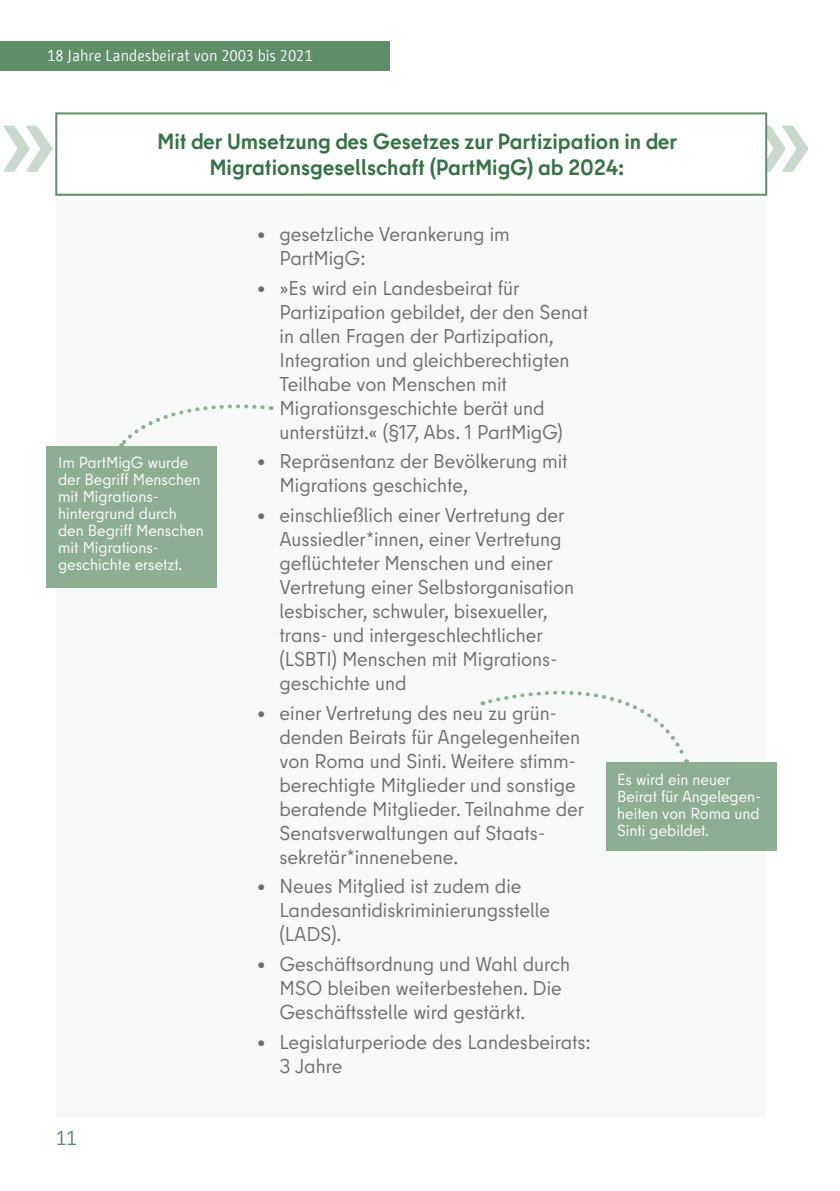
<style>
.page{position:relative;width:840px;height:1191px;background:#fff}
.page>*{position:absolute;margin:0;border:0;box-sizing:border-box;transform-origin:0 0}
.t1{font:144px "Berlin Type";color:#588961}
.t2{font:700 22px/26px "Berlin Type";color:#357246;text-align:center}
.t3{font:20px/24px "Berlin Type";color:#6c6d70}
.t4{font:20px "BMF Change";color:#588961}
.Definition{font:16px/17px "Berlin Type";color:#fff}
.t5{font:15.6px "BMF Change";color:#fff}
</style>
<div class="page">
<div style="left:0;top:41px;width:389px;height:30px;background:#608e69"></div>
<div style="left:57px;top:195px;width:708px;height:922px;background:#f6f9f7"></div>
<svg style="left:482px;top:690px;width:207px;height:72px"></svg>
<div style="left:605px;top:762px;width:170px;height:88px;background:#8dae93"></div>
<div style="left:47px;top:446px;width:170px;height:141px;background:#8dae93"></div>
<svg style="left:119px;top:404px;width:152px;height:42px"></svg>
<div style="left:55px;top:112px;width:711px;height:84px;border:2px solid #608e69"></div>
<p class="t5" style="left:47px;top:44px;width:266px">18 Jahre Landesbeirat von 2003 bis 2021</p>
<h1 class="t1" style="left:-6px;top:46px;width:822px">»»»»»»»»»»»»»</h1>
<p class="t2" style="left:157px;top:128px;width:521px">Mit der Umsetzung des Gesetzes zur Partizipation in der<br>Migrationsgesellschaft (PartMigG) ab 2024:</p>
<p class="Definition" style="left:58px;top:454px;width:144px">Im PartMigG wurde der Begriff Menschen mit Migrations-</p>
<p class="Definition" style="left:58px;top:505px;width:147px">hintergrund durch den Begriff Menschen mit Migrations-</p>
<p class="Definition" style="left:58px;top:556px;width:126px">geschichte ersetzt.</p>
<p class="t4" style="left:56px;top:1124px;width:22px">11</p>
<p class="t3" style="left:279px;top:222px;width:231px;text-indent:-23px">• gesetzliche Verankerung im<br>PartMigG:</p>
<p class="t3" style="left:279px;top:276px;width:310px;text-indent:-23px">• »Es wird ein Landesbeirat für Partizipation gebildet, der den Senat in allen Fragen der Partizipation, Integration und gleichberechtigten Teilhabe von Menschen mit Migrationsgeschichte berät und unterstützt.« (§17, Abs. 1 PartMigG)</p>
<p class="t3" style="left:279px;top:449px;width:289px;text-indent:-23px">• Repräsentanz der Bevölkerung mit<br>Migrations geschichte,</p>
<p class="t3" style="left:279px;top:503px;width:296px;text-indent:-23px">• einschließlich einer Vertretung der Aussiedler*innen, einer Vertretung geflüchteter Menschen und einer Vertretung einer Selbstorganisation lesbischer, schwuler, bisexueller, trans- und intergeschlechtlicher (LSBTI) Menschen mit Migrations&shy;geschichte und</p>
<p class="t3" style="left:279px;top:701px;width:306px;text-indent:-23px">• einer Vertretung des neu zu grün&shy;denden Beirats für Angelegenheiten von Roma und Sinti. Weitere stimm&shy;berechtigte Mitglieder und sonstige beratende Mitglieder. Teilnahme der Senatsverwaltungen auf Staats&shy;sekretär*innenebene.</p>
<p class="t3" style="left:279px;top:874px;width:272px;text-indent:-23px">• Neues Mitglied ist zudem die<br>Landesantidiskriminierungsstelle (LADS).</p>
<p class="t3" style="left:279px;top:952px;width:292px;text-indent:-23px">• Geschäftsordnung und Wahl durch<br>MSO bleiben weiterbestehen. Die<br>Geschäftsstelle wird gestärkt.</p>
<p class="t3" style="left:279px;top:1030px;width:312px;text-indent:-23px">• Legislaturperiode des Landesbeirats:<br>3 Jahre</p>
<p class="Definition" style="left:617px;top:770px;width:145px">Es wird ein neuer<br>Beirat für Angelegen&shy;heiten von Roma und<br>Sinti gebildet.</p>
</div>
